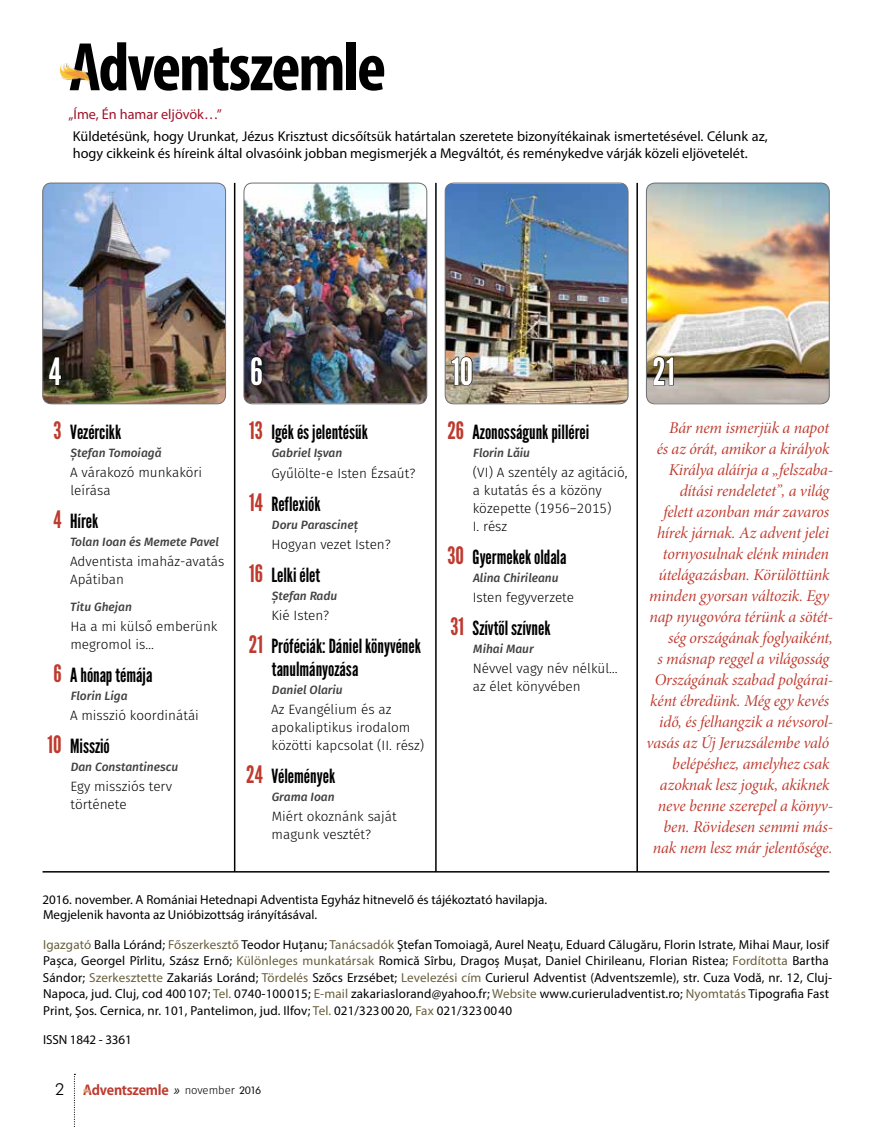
<style>
.page{position:relative;width:872px;height:1127px;background:#fff}
.page>*{position:absolute;margin:0;border:0;box-sizing:border-box;transform-origin:0 0}
.t1{font:700 condensed 69.3px "Myriad Pro";letter-spacing:-.03em;color:#000}
.t2{font:37.5px "League Gothic";color:#fff}
.t3{font:19.5px/22.5px "League Gothic";color:#000}
.t4{font:16.5px/21px "Minion Pro It Subh";letter-spacing:-.01em;color:#be3a2e;text-align:right}
.t5{font:14.25px/16.5px "Myriad Pro";color:#000}
.t6{font:14.25px "Myriad Pro";color:#a2112a}
.t7{font:300 13.5px/18px "Fira Sans";color:#000}
.t8{font:700 13.5px "Koz Go Pr 6 N";letter-spacing:-.02em;color:#be3a2e}
.t9{font:13.05px/16.5px "Myriad Pro";letter-spacing:.01em;color:#000}
.t10{font:13.05px "Myriad Pro";letter-spacing:-.01em;color:#000}
.t11{font:italic 500 12px "Fira Sans";color:#414042}
.s1{font-size:24px;color:#be3a2e}
.s2{color:#685f3b}
.s3{font-family:"Futura BT";font-weight:300;font-size:16.5px;color:#000}
.s4{font-weight:400;color:#000}
.s5{font-family:"Fira Sans";font-weight:300;font-size:11.25px;color:#000}
.s6{font-family:"Futura BT";font-weight:400;font-size:10.5px;color:#000}
</style>
<div class="page">
<img style="left:445px;top:184px;width:183px;height:219px">
<div style="left:445px;top:183px;width:183px;height:221px;border:1px solid #6d6e71;border-radius:9px"></div>
<img style="left:43px;top:183px;width:182px;height:221px">
<div style="left:43px;top:183px;width:183px;height:221px;border:1px solid #6d6e71;border-radius:9px"></div>
<img style="left:244px;top:183px;width:183px;height:220px">
<div style="left:244px;top:183px;width:183px;height:221px;border:1px solid #6d6e71;border-radius:9px"></div>
<img style="left:646px;top:183px;width:183px;height:220px">
<div style="left:646px;top:183px;width:183px;height:221px;border:1px solid #6d6e71;border-radius:9px"></div>
<svg style="left:251px;top:356px;width:12px;height:30px"></svg>
<svg style="left:49px;top:356px;width:13px;height:29px"></svg>
<svg style="left:451px;top:356px;width:21px;height:30px"></svg>
<svg style="left:653px;top:356px;width:21px;height:29px"></svg>
<img style="left:60px;top:64px;width:30px;height:19px">
<hr style="left:435px;top:183px;width:1px;height:689px;background:#000">
<hr style="left:636px;top:183px;width:2px;height:689px;background:#000">
<hr style="left:43px;top:871px;width:786px;height:1px;background:#000">
<hr style="left:234px;top:183px;width:1px;height:689px;background:#000">
<svg style="left:74px;top:1074px;width:1px;height:53px"></svg>
<svg style="left:83px;top:1088px;width:6px;height:4px"></svg>
<h1 class="t1" style="left:69px;top:24px;width:318px">Adventszemle</h1>
<p class="t6" style="left:68px;top:105px;width:155px">„Íme, Én hamar eljövök…”</p>
<p class="t5" style="left:73px;top:128px;width:696px">Küldetésünk, hogy Urunkat, Jézus Krisztust dicsőítsük határtalan szeretete bizonyítékainak ismertetésével. Célunk az, hogy cikkeink és híreink által olvasóink jobban megismerjék a Megváltót, és reménykedve várják közeli eljövetelét.</p>
<h2 class="t2" style="left:49px;top:349px;width:14px">4</h2>
<h2 class="t2" style="left:250px;top:349px;width:14px">6</h2>
<h2 class="t2" style="left:451px;top:349px;width:23px">10</h2>
<h2 class="t2" style="left:652px;top:349px;width:24px">21</h2>
<h3 class="t3" style="left:54px;top:420px;width:69px"><span class="s1">3</span> Vezércikk</h3>
<p class="t11" style="left:71px;top:444px;width:92px">Ștefan Tomoiagă</p>
<p class="t7" style="left:70px;top:463px;width:134px">A várakozó munkaköri leírása</p>
<h3 class="t3" style="left:54px;top:510px;width:46px"><span class="s1">4</span> Hírek</h3>
<p class="t11" style="left:70px;top:533px;width:151px">Tolan Ioan és Memete Pavel</p>
<p class="t7" style="left:70px;top:552px;width:156px">Adventista imaház-avatás<br>Apátiban</p>
<p class="t11" style="left:70px;top:598px;width:63px">Titu Ghejan</p>
<p class="t7" style="left:70px;top:617px;width:149px">Ha a mi külső emberünk megromol is…</p>
<h3 class="t3" style="left:53px;top:664px;width:100px"><span class="s1">6</span> A hónap témája</h3>
<p class="t11" style="left:71px;top:687px;width:58px">Florin Liga</p>
<p class="t7" style="left:70px;top:706px;width:130px">A misszió koordinátái</p>
<h3 class="t3" style="left:48px;top:735px;width:64px"><span class="s1">10</span> Misszió</h3>
<p class="t11" style="left:71px;top:758px;width:109px">Dan Constantinescu</p>
<p class="t7" style="left:70px;top:777px;width:103px">Egy missziós terv története</p>
<h3 class="t3" style="left:249px;top:420px;width:120px"><span class="s1">13</span> Igék és jelentésűk</h3>
<p class="t11" style="left:272px;top:445px;width:72px">Gabriel Ișvan</p>
<p class="t7" style="left:271px;top:464px;width:145px">Gyűlölte-e Isten Ézsaút?</p>
<h3 class="t3" style="left:249px;top:492px;width:73px"><span class="s1">14</span> Reflexiók</h3>
<p class="t11" style="left:272px;top:516px;width:88px">Doru Parascineț</p>
<p class="t7" style="left:271px;top:535px;width:121px">Hogyan vezet Isten?</p>
<h3 class="t3" style="left:249px;top:564px;width:73px"><span class="s1">16</span> Lelki élet</h3>
<p class="t11" style="left:272px;top:587px;width:67px">Ștefan Radu</p>
<p class="t7" style="left:271px;top:606px;width:59px">Kié Isten?</p>
<h3 class="t3" style="left:272px;top:635px;width:150px;text-indent:-23px"><span class="s1">21</span> Próféciák: Dániel könyvének tanulmányozása</h3>
<p class="t11" style="left:272px;top:681px;width:72px">Daniel Olariu</p>
<p class="t7" style="left:271px;top:700px;width:154px">Az Evangélium és az apokaliptikus irodalom közötti kapcsolat (II. rész)</p>
<h3 class="t3" style="left:246px;top:765px;width:90px"><span class="s1">24</span> Vélemények</h3>
<p class="t11" style="left:272px;top:788px;width:64px">Grama Ioan</p>
<p class="t7" style="left:272px;top:807px;width:126px">Miért okoznánk saját magunk vesztét?</p>
<h3 class="t3" style="left:447px;top:420px;width:143px"><span class="s1">26</span> Azonosságunk pillérei</h3>
<p class="t11" style="left:473px;top:444px;width:58px">Florin Lăiu</p>
<p class="t7" style="left:473px;top:463px;width:156px">(VI) A szentély az agitáció, a kutatás és a közöny közepette (1956–2015)<br>I. rész</p>
<h3 class="t3" style="left:447px;top:546px;width:120px"><span class="s1">30</span> Gyermekek oldala</h3>
<p class="t11" style="left:473px;top:569px;width:87px">Alina Chirileanu</p>
<p class="t7" style="left:473px;top:588px;width:103px">Isten fegyverzete</p>
<h3 class="t3" style="left:450px;top:617px;width:102px"><span class="s1">31</span> Szívtől szívnek</h3>
<p class="t11" style="left:473px;top:640px;width:62px">Mihai Maur</p>
<p class="t7" style="left:473px;top:659px;width:146px">Névvel vagy név nélkül… az élet könyvében</p>
<p class="t4" style="left:646px;top:417px;width:188px">Bár nem ismerjük a napot<br>és az órát, amikor a királyok<br>Királya aláírja a „felszaba&shy;dítási rendeletet”, a világ<br>felett azonban már zavaros hírek járnak. Az advent jelei tornyosulnak elénk minden útelágazásban. Körülöttünk minden gyorsan változik. Egy nap nyugovóra térünk a sötét&shy;ség országának foglyaiként,<br>s másnap reggel a világosság<br>Országának szabad polgárai&shy;ként ébredünk. Még egy kevés idő, és felhangzik a névsorol&shy;vasás az Új Jeruzsálembe való belépéshez, amelyhez csak azoknak lesz joguk, akiknek neve benne szerepel a könyv&shy;ben. Rövidesen semmi más&shy;nak nem lesz már jelentősége.</p>
<p class="t9" style="left:42px;top:891px;width:506px;line-height:15.6px">2016. november. A Romániai Hetednapi Adventista Egyház hitnevelő és tájékoztató havilapja.<br>Megjelenik havonta az Unióbizottság irányításával.</p>
<p class="t9" style="left:43px;top:936px;width:791px"><span class="s2">Igazgató</span> Balla Lóránd; <span class="s2">Főszerkesztő</span> Teodor Huțanu; <span class="s2">Tanácsadók</span> Ştefan Tomoiagă, Aurel Neaţu, Eduard Călugăru, Florin Istrate, Mihai Maur, Iosif Pașca, Georgel Pîrlitu, Szász Ernő; <span class="s2">Különleges munkatársak</span> Romică Sîrbu, Dragoș Mușat, Daniel Chirileanu, Florian Ristea; <span class="s2">Fordította</span> Bartha Sándor; <span class="s2">Szerkesztette</span> Zakariás Loránd; <span class="s2">Tördelés</span> Szőcs Erzsébet; <span class="s2">Levelezési cím</span> Curierul Adventist (Adventszemle), str. Cuza Vodă, nr. 12, Cluj-Napoca, jud. Cluj, cod 400107; <span class="s2">Tel.</span> 0740-100015; <span class="s2">E-mail</span> zakariaslorand@yahoo.fr; <span class="s2">Website</span> www.curieruladventist.ro; <span class="s2">Nyomtatás</span> Tipografia Fast Print, Şos. Cernica, nr. 101, Pantelimon, jud. Ilfov; <span class="s2">Tel.</span> 021/3230020, <span class="s2">Fax</span> 021/3230040</p>
<p class="t10" style="left:43px;top:1031px;width:90px">ISSN 1842 - 3361</p>
<p class="t8" style="left:55px;top:1082px;width:207px"><span class="s3">2</span> Adventszemle <span class="s4">»</span> <span class="s5">november</span> <span class="s6">2016</span></p>
</div>
